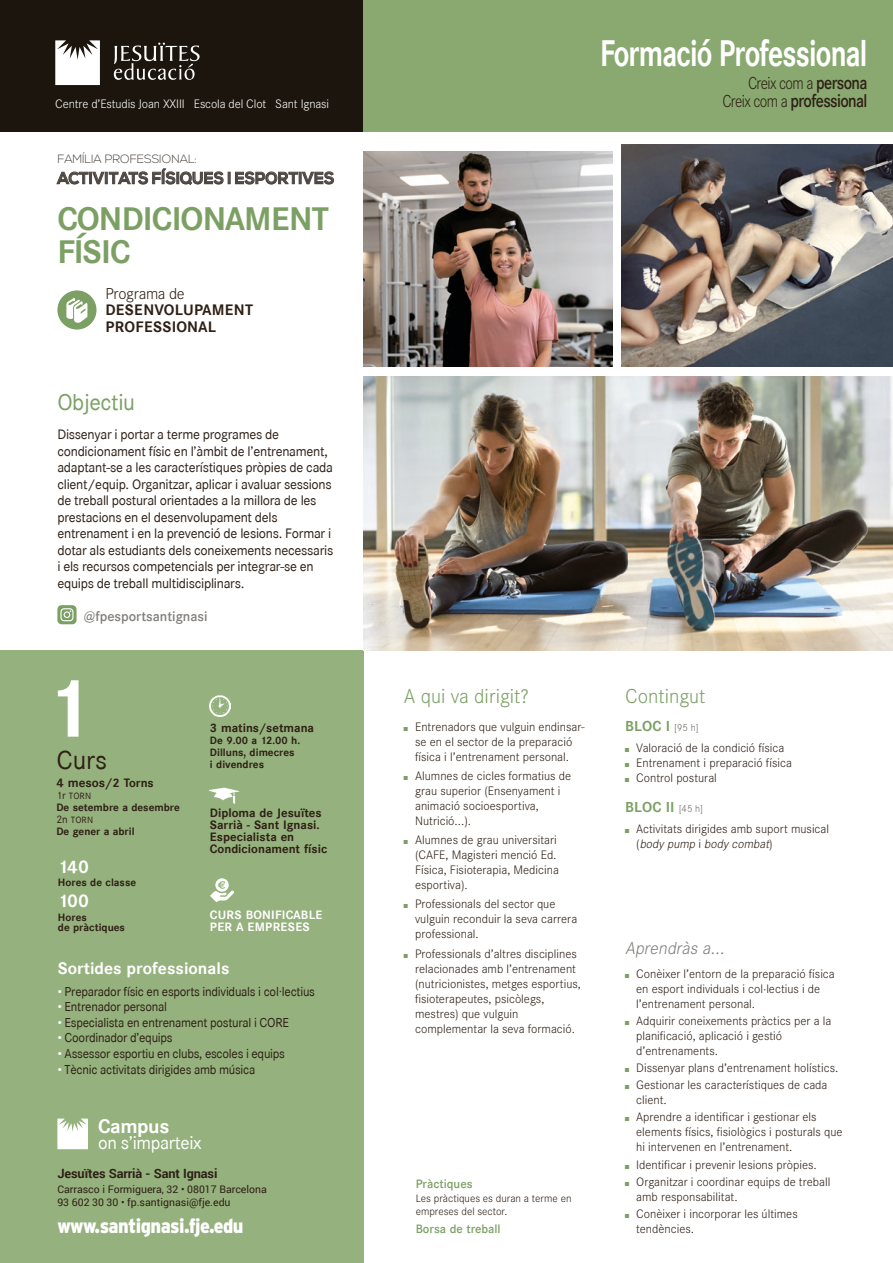
<style>
.page{position:relative;width:893px;height:1263px;background:#fff}
.page>*{position:absolute;margin:0;border:0;box-sizing:border-box;transform-origin:0 0}
.t1{font:700 81.45px "Corporate SBQ";color:#fff}
.t2{font:700 36.6px "Corporate SBQ";color:#fff;scale:.75 1}
.t3{font:700 32.25px/33px "Corporate SBQ";letter-spacing:-.03em;color:#7ca064}
.t4{font:25.8px "Corporate SBQ";color:#2e2016}
.t5{font:22.5px "Corporate SBQ";letter-spacing:-.02em;color:#7ca064}
.t6{font:300 21px "Corporate S";color:#7ca064}
.t7{font:900 20.1px "Interstate";letter-spacing:-.03em;color:#fff;scale:.9 1}
.t8{font:700 19.5px "Corporate SBQ";color:#fff}
.t9{font:500 18px "Corporate SBQ";letter-spacing:-.04em;color:#2e2016;scale:.85 1}
.t10{font:300 18px "Corporate S";letter-spacing:-.04em;color:#2e2016;scale:.85 1}
.t11{font:italic 300 18px "Corporate S";color:#807e7b}
.t12{font:18px "Corporate SBQ";letter-spacing:-.02em;color:#fff}
.t13{font:700 18px "Corporate SBQ";letter-spacing:-.04em;color:#fff}
.t14{font:700 16.5px "Nexa";letter-spacing:.01em;color:#4d4742;scale:.93 1}
.t15{font:700 16.5px "Corporate SBQ";color:#fff}
.t16{font:300 16.5px "Corporate S";letter-spacing:-.02em;color:#2e2016}
.t17{font:700 15px/16.5px "Corporate SBQ";letter-spacing:.01em;color:#2e2016}
.t18{font:700 14.25px "Corporate SBQ";color:#7ca064}
.t19{font:13.5px/16.5px "Corporate SBQ";letter-spacing:-.02em;color:#2e2016}
.t20{font:500 13.5px "Corporate SBQ";color:#807e7b}
.t21{font:300 12.75px/15px "Corporate S";color:#2e2016}
.t22{font:12.75px "Corporate SBQ";letter-spacing:-.02em;color:#2e2016}
.t23{font:300 12.75px "Corporate S";letter-spacing:-.01em;color:#fff}
.t24{font:700 12.75px "Roboto";letter-spacing:-.01em;color:#2e2016}
.t25{font:700 12.3px "Corporate SBQ";color:#2e2016}
.t26{font:700 12px/12px "Corporate SBQ";color:#2e2016}
.t27{font:700 12px/12px "Corporate SBQ";letter-spacing:.02em;color:#fff}
.t28{font:500 12px "Corporate SBQ";color:#7ca064}
.t29{font:300 12px "Nexa";letter-spacing:-.01em;color:#4d4742}
.t30{font:300 11.25px/13.5px "Corporate S";color:#2e2016}
.t31{font:700 10.5px/12px "Corporate SBQ";color:#2e2016}
.t32{font:10.5px/12.6px "Roboto";color:#2e2016}
.t33{font:9px "Corporate SBQ";color:#2e2016}
.s1{font-size:12px}
.s2{font-size:10.5px}
.s3{color:#fff}
.s4{font-family:"Corporate SBQ";font-weight:500}
.s5{font-family:"Corporate S";font-weight:300}
.s6{font-size:6px;color:#7ca064}
.s7{font-family:"Corporate S";font-weight:300;font-size:10.5px;color:#6d6965}
.s8{font-style:italic}
</style>
<div class="page">
<div style="left:0;top:0;width:364px;height:132px;background:#1b150d"></div>
<svg style="left:56px;top:168px;width:278px;height:17px"></svg>
<div style="left:57px;top:290px;width:40px;height:40px;background:#7ca064;border-radius:50%"></div>
<svg style="left:66px;top:298px;width:21px;height:25px"></svg>
<div style="left:0;top:650px;width:363px;height:613px;background:#95b17d"></div>
<div style="left:364px;top:0;width:529px;height:132px;background:#89a970"></div>
<img style="left:210px;top:695px;width:21px;height:21px">
<img style="left:210px;top:787px;width:29px;height:18px">
<svg style="left:210px;top:878px;width:24px;height:24px"></svg>
<img style="left:363px;top:376px;width:530px;height:274px">
<img style="left:363px;top:151px;width:249px;height:215px">
<img style="left:621px;top:145px;width:272px;height:221px">
<svg style="left:55px;top:40px;width:45px;height:45px;background:#dbdad9"></svg>
<svg style="left:114px;top:43px;width:86px;height:37px"></svg>
<svg style="left:57px;top:605px;width:20px;height:19px"></svg>
<svg style="left:60px;top:608px;width:13px;height:13px"></svg>
<svg style="left:57px;top:1118px;width:31px;height:31px"></svg>
<p class="t23" style="left:55px;top:95px;width:275px">Centre d’Estudis Joan XXIII Escola del Clot Sant Ignasi</p>
<p class="t29" style="left:57px;top:152px;width:141px">FAMÍLIA PROFESSIONAL:</p>
<p class="t14" style="left:57px;top:169px;width:299px">ACTIVITATS FÍSIQUES I ESPORTIVES</p>
<h3 class="t3" style="left:57px;top:202px;width:273px">Condicionament físic</h3>
<p class="t16" style="left:106px;top:283px;width:81px">Programa de</p>
<p class="t17" style="left:106px;top:302px;width:149px">desenvolupament professional</p>
<h3 class="t5" style="left:57px;top:389px;width:79px">Objectiu</h3>
<p class="t19" style="left:57px;top:426px;width:277px">Dissenyar i portar a terme programes de condicionament físic en l’àmbit de l’entrenament, adaptant-se a les característiques pròpies de cada client/equip. Organitzar, aplicar i avaluar sessions de treball postural orientades a la millora de les prestacions en el desenvolupament dels entrenament i en la prevenció de lesions. Formar i dotar als estudiants dels coneixements necessaris i els recursos competencials per integrar-se en equips de treball multidisciplinars.</p>
<p class="t20" style="left:83px;top:608px;width:126px">@fpesportsantignasi</p>
<h1 class="t1" style="left:44px;top:658px;width:51px">1</h1>
<h3 class="t4" style="left:56px;top:745px;width:52px">Curs</h3>
<p class="t25" style="left:56px;top:775px;width:99px">4 mesos/<span class="s1">2 torns</span></p>
<p class="t33" style="left:56px;top:790px;width:36px"><span class="s2">1r</span>torn</p>
<p class="t31" style="left:56px;top:801px;width:125px">De setembre a desembre</p>
<p class="t33" style="left:56px;top:814px;width:38px"><span class="s2">2n</span>torn</p>
<p class="t31" style="left:56px;top:825px;width:80px">De gener a abril</p>
<p class="t26" style="left:210px;top:722px;width:106px">3 matins/setmana</p>
<p class="t31" style="left:210px;top:734px;width:92px">De 9.00 a 12.00 h.<br>Dilluns, dimecres<br>i divendres</p>
<p class="t26" style="left:210px;top:807px;width:119px">Diploma de Jesuïtes<br>Sarrià - Sant Ignasi.<br>Especialista en<br>Condicionament físic</p>
<h3 class="t13" style="left:58px;top:856px;width:33px">140</h3>
<p class="t31" style="left:58px;top:876px;width:80px">Hores de classe</p>
<h3 class="t13" style="left:58px;top:889px;width:33px">100</h3>
<p class="t31" style="left:58px;top:912px;width:69px;line-height:10.5px">Hores<br>de pràctiques</p>
<p class="t27" style="left:210px;top:908px;width:114px">Curs bonificable per a empreses</p>
<p class="t15" style="left:58px;top:958px;width:173px">Sortides professionals</p>
<p class="t22" style="left:58px;top:984px;width:259px"><span class="s3">•</span> Preparador físic en esports individuals i col·lectius</p>
<p class="t22" style="left:58px;top:999px;width:111px"><span class="s3">•</span> Entrenador personal</p>
<p class="t22" style="left:58px;top:1015px;width:233px"><span class="s3">•</span> Especialista en entrenament postural i CORE</p>
<p class="t22" style="left:58px;top:1030px;width:116px"><span class="s3">•</span> Coordinador d’equips</p>
<p class="t22" style="left:58px;top:1046px;width:229px"><span class="s3">•</span> Assessor esportiu en clubs, escoles i equips</p>
<p class="t22" style="left:58px;top:1062px;width:199px"><span class="s3">•</span> Tècnic activitats dirigides amb música</p>
<h3 class="t8" style="left:98px;top:1114px;width:73px">Campus</h3>
<h3 class="t12" style="left:98px;top:1132px;width:105px">on s’imparteix</h3>
<p class="t24" style="left:57px;top:1165px;width:162px">Jesuïtes Sarrià - Sant Ignasi</p>
<p class="t32" style="left:57px;top:1182px;width:211px">Carrasco i Formiguera, 32 • 08017 Barcelona<br>93 602 30 30 • fp.santignasi@fje.edu</p>
<h3 class="t7" style="left:57px;top:1214px;width:208px">www.santignasi.fje.edu</h3>
<h2 class="t2" style="left:600px;top:31px;width:358px">Formació Professional</h2>
<h3 class="t10" style="left:748px;top:71px;width:142px">Creix com a <span class="s4">persona</span></h3>
<h3 class="t9" style="left:722px;top:90px;width:172px"><span class="s5">Creix com a</span> professional</h3>
<h3 class="t6" style="left:404px;top:682px;width:127px">A qui va dirigit?</h3>
<p class="t21" style="left:404px;top:718px;width:182px;text-align:center"><span class="s6">■</span> Entrenadors que vulguin endinsar&shy;se en el sector de la preparació física i l’entrenament personal.</p>
<p class="t21" style="left:415px;top:768px;width:158px;text-indent:-11px"><span class="s6">■</span> Alumnes de cicles formatius de grau superior (Ensenyament i animació socioesportiva,<br>Nutrició...).</p>
<p class="t21" style="left:415px;top:832px;width:145px;text-indent:-11px"><span class="s6">■</span> Alumnes de grau universitari (CAFE, Magisteri menció Ed.<br>Física, Fisioterapia, Medicina esportiva).</p>
<p class="t21" style="left:415px;top:896px;width:164px;text-indent:-11px"><span class="s6">■</span> Professionals del sector que vulguin reconduir la seva carrera professional.</p>
<p class="t21" style="left:415px;top:945px;width:167px;text-indent:-11px"><span class="s6">■</span> Professionals d’altres disciplines relacionades amb l’entrenament (nutricionistes, metges esportius, fisioterapeutes, psicòlegs, mestres) que vulguin complementar la seva formació.</p>
<p class="t28" style="left:416px;top:1177px;width:58px">Pràctiques</p>
<p class="t30" style="left:416px;top:1191px;width:157px">Les pràctiques es duran a terme en empreses del sector.</p>
<p class="t28" style="left:416px;top:1221px;width:87px">Borsa de treball</p>
<h3 class="t6" style="left:625px;top:682px;width:82px">Contingut</h3>
<p class="t18" style="left:625px;top:717px;width:75px">BLOC I <span class="s7">[95 h]</span></p>
<p class="t21" style="left:625px;top:740px;width:161px"><span class="s6">■</span> Valoració de la condició física</p>
<p class="t21" style="left:625px;top:755px;width:168px"><span class="s6">■</span> Entrenament i preparació física</p>
<p class="t21" style="left:625px;top:770px;width:93px"><span class="s6">■</span> Control postural</p>
<p class="t18" style="left:625px;top:798px;width:79px">BLOC II <span class="s7">[45 h]</span></p>
<p class="t21" style="left:636px;top:821px;width:194px;text-indent:-11px"><span class="s6">■</span> Activitats dirigides amb suport musical ( <span class="s8">body pump</span> i <span class="s8">body combat</span>)</p>
<h3 class="t11" style="left:625px;top:937px;width:105px">Aprendràs a...</h3>
<p class="t21" style="left:636px;top:966px;width:200px;text-indent:-11px"><span class="s6">■</span> Conèixer l’entorn de la preparació física en esport individuals i col·lectius i de l’entrenament personal.</p>
<p class="t21" style="left:636px;top:1013px;width:197px;text-indent:-11px"><span class="s6">■</span> Adquirir coneixements pràctics per a la planificació, aplicació i gestió d’entrenaments.</p>
<p class="t21" style="left:625px;top:1060px;width:215px"><span class="s6">■</span> Dissenyar plans d’entrenament holístics.</p>
<p class="t21" style="left:636px;top:1077px;width:193px;text-indent:-11px"><span class="s6">■</span> Gestionar les característiques de cada client.</p>
<p class="t21" style="left:636px;top:1109px;width:208px;text-indent:-11px"><span class="s6">■</span> Aprendre a identificar i gestionar els elements físics, fisiològics i posturals que hi intervenen en l’entrenament.</p>
<p class="t21" style="left:625px;top:1156px;width:193px"><span class="s6">■</span> Identificar i prevenir lesions pròpies.</p>
<p class="t21" style="left:636px;top:1173px;width:196px;text-indent:-11px"><span class="s6">■</span> Organitzar i coordinar equips de treball amb responsabilitat.</p>
<p class="t21" style="left:636px;top:1205px;width:163px;text-indent:-11px"><span class="s6">■</span> Conèixer i incorporar les últimes tendències.</p>
</div>
